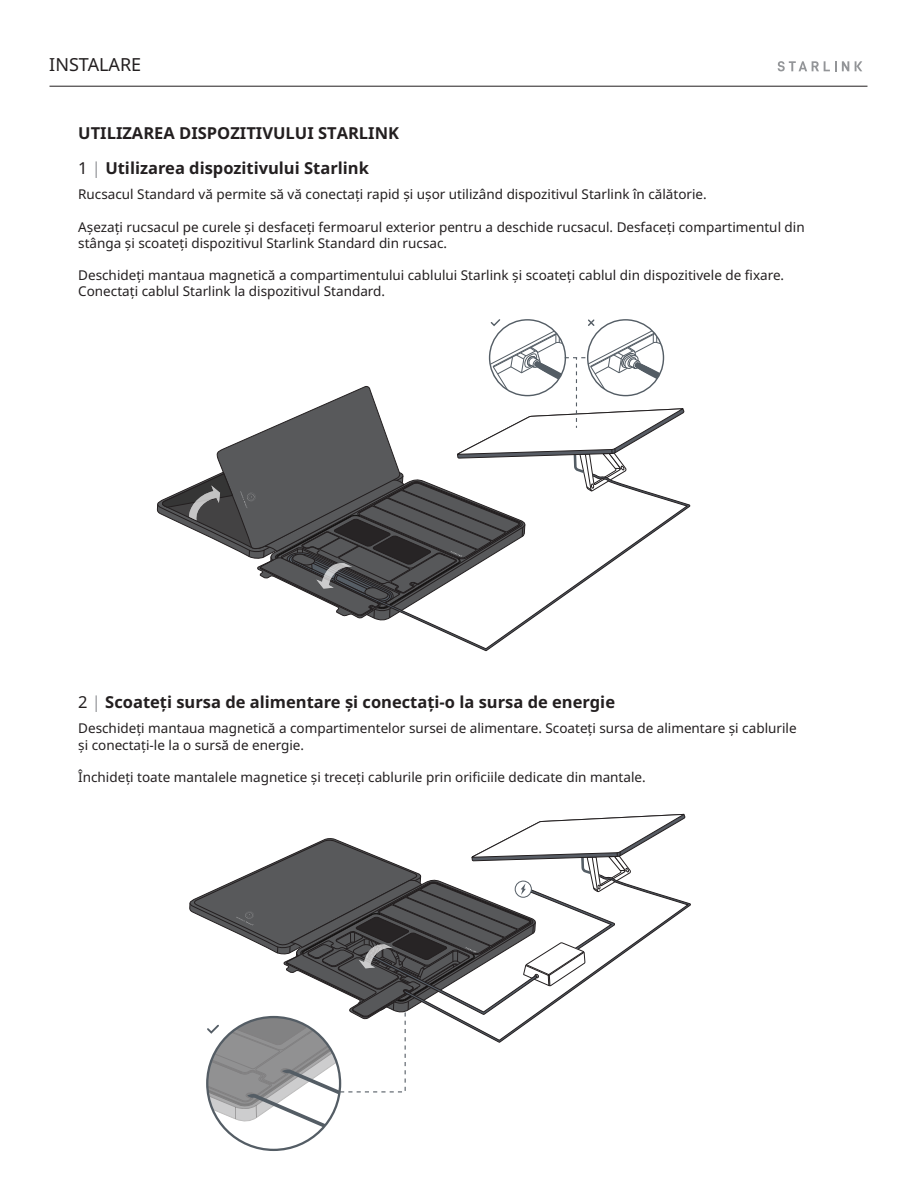
<style>
.page{position:relative;width:918px;height:1188px;background:#fff}
.page>*{position:absolute;margin:0;border:0;box-sizing:border-box;transform-origin:0 0}
.t1{font:18px "Noto Sans";color:#231f20}
.t2{font:700 16.5px "Noto Sans";color:#231f20}
.t3{font:13.5px/16.2px "Noto Sans";color:#231f20}
.s1{font-weight:400}
.s2{font-weight:400;color:#939598}
</style>
<div class="page">
<svg style="left:778px;top:61px;width:71px;height:10px"></svg>
<svg style="left:855px;top:61px;width:7px;height:10px"></svg>
<hr style="left:50px;top:86px;width:817px;height:1px;background:#231f20">
<svg style="left:189px;top:814px;width:497px;height:335px"></svg>
<svg style="left:419px;top:503px;width:271px;height:148px"></svg>
<svg style="left:156px;top:319px;width:529px;height:302px"></svg>
<h1 class="t1" style="left:49px;top:54px;width:94px">INSTALARE</h1>
<p class="t2" style="left:78px;top:123px;width:322px">UTILIZAREA DISPOZITIVULUI STARLINK</p>
<p class="t2" style="left:78px;top:159px;width:292px"><span class="s1">1</span> <span class="s2">|</span> Utilizarea dispozitivului Starlink</p>
<p class="t3" style="left:78px;top:186px;width:630px">Rucsacul Standard vă permite să vă conectați rapid și ușor utilizând dispozitivul Starlink în călătorie.</p>
<p class="t3" style="left:78px;top:219px;width:728px">Așezați rucsacul pe curele și desfaceți fermoarul exterior pentru a deschide rucsacul. Desfaceți compartimentul din stânga și scoateți dispozitivul Starlink Standard din rucsac.</p>
<p class="t3" style="left:78px;top:267px;width:708px">Deschideți mantaua magnetică a compartimentului cablului Starlink și scoateți cablul din dispozitivele de fixare.<br>Conectați cablul Starlink la dispozitivul Standard.</p>
<p class="t2" style="left:78px;top:693px;width:538px"><span class="s1">2</span> <span class="s2">|</span> Scoateți sursa de alimentare și conectați-o la sursa de energie</p>
<p class="t3" style="left:78px;top:721px;width:720px">Deschideți mantaua magnetică a compartimentelor sursei de alimentare. Scoateți sursa de alimentare și cablurile și conectați-le la o sursă de energie.</p>
<p class="t3" style="left:78px;top:769px;width:569px">Închideți toate mantalele magnetice și treceți cablurile prin orificiile dedicate din mantale.</p>
</div>
